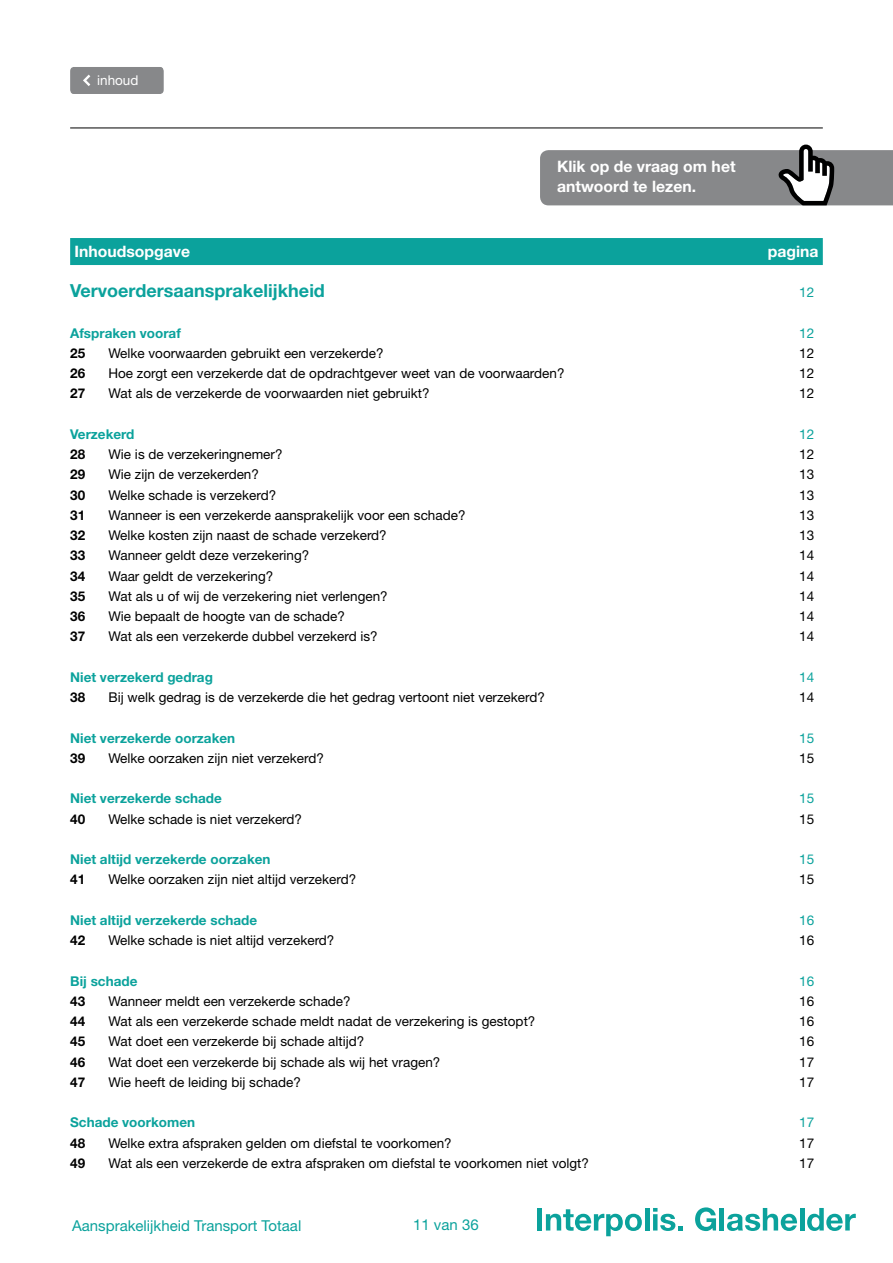
<style>
.page{position:relative;width:893px;height:1263px;background:#fff}
.page>*{position:absolute;margin:0;border:0;box-sizing:border-box;transform-origin:0 0}
.t1{font:700 18px "Helvetica Neue LT Std";color:#0ba29c}
.t2{font:700 15.75px/20.2px "Helvetica Neue LT Std";color:#fff}
.t3{font:15px "Helvetica Neue LT Std";color:#0ba29c}
.t4{font:13.5px "Helvetica Neue LT Std";color:#000}
.t5{font:700 13.5px "Helvetica Neue LT Std";color:#0ba29c}
.t6{font:700 13.5px "Helvetica Neue LT Std";color:#000}
.t7{font:13.5px "Helvetica Neue LT Std";color:#0ba29c}
.t8{font:13.5px "Helvetica Neue LT Std";color:#fff}
</style>
<div class="page">
<hr style="left:70px;top:128px;width:753px;height:1px;background:#000">
<div style="left:537px;top:1208px;width:5px;height:22px;background:#0ba29c"></div>
<svg style="left:546px;top:1209px;width:96px;height:27px"></svg>
<hr style="left:645px;top:1208px;width:4px;height:22px;background:#0ba29c">
<svg style="left:653px;top:1208px;width:30px;height:23px"></svg>
<svg style="left:695px;top:1207px;width:21px;height:24px"></svg>
<hr style="left:720px;top:1208px;width:4px;height:22px;background:#0ba29c">
<svg style="left:727px;top:1208px;width:70px;height:23px"></svg>
<hr style="left:800px;top:1208px;width:4px;height:22px;background:#0ba29c">
<svg style="left:807px;top:1208px;width:49px;height:23px"></svg>
<div style="left:70px;top:67px;width:94px;height:27px;background:#87888a"></div>
<svg style="left:540px;top:145px;width:353px;height:60px;background:#909193"></svg>
<div style="left:70px;top:238px;width:753px;height:27px;background:#0ba29c"></div>
<p class="t8" style="left:97px;top:72px;width:43px">inhoud</p>
<p class="t2" style="left:557px;top:156px;width:180px">Klik op de vraag om het antwoord te lezen.</p>
<p class="t2" style="left:74px;top:240px;width:117px">Inhoudsopgave</p>
<p class="t2" style="left:768px;top:240px;width:52px">pagina</p>
<h1 class="t1" style="left:70px;top:279px;width:256px">Vervoerdersaansprakelijkheid</h1>
<p class="t7" style="left:799px;top:284px;width:17px">12</p>
<p class="t5" style="left:70px;top:324px;width:112px">Afspraken vooraf</p>
<p class="t7" style="left:799px;top:325px;width:17px">12</p>
<p class="t6" style="left:70px;top:345px;width:17px">25</p>
<p class="t4" style="left:108px;top:345px;width:277px">Welke voorwaarden gebruikt een verzekerde?</p>
<p class="t4" style="left:799px;top:345px;width:17px">12</p>
<p class="t6" style="left:70px;top:365px;width:17px">26</p>
<p class="t4" style="left:108px;top:365px;width:458px">Hoe zorgt een verzekerde dat de opdrachtgever weet van de voorwaarden?</p>
<p class="t4" style="left:799px;top:365px;width:17px">12</p>
<p class="t6" style="left:70px;top:385px;width:17px">27</p>
<p class="t4" style="left:108px;top:385px;width:323px">Wat als de verzekerde de voorwaarden niet gebruikt?</p>
<p class="t4" style="left:799px;top:385px;width:17px">12</p>
<p class="t5" style="left:70px;top:426px;width:66px">Verzekerd</p>
<p class="t7" style="left:799px;top:426px;width:17px">12</p>
<p class="t6" style="left:70px;top:446px;width:17px">28</p>
<p class="t4" style="left:108px;top:446px;width:176px">Wie is de verzekeringnemer?</p>
<p class="t4" style="left:799px;top:446px;width:17px">12</p>
<p class="t6" style="left:70px;top:466px;width:17px">29</p>
<p class="t4" style="left:108px;top:466px;width:152px">Wie zijn de verzekerden?</p>
<p class="t4" style="left:799px;top:466px;width:17px">13</p>
<p class="t6" style="left:70px;top:486px;width:17px">30</p>
<p class="t4" style="left:108px;top:487px;width:169px">Welke schade is verzekerd?</p>
<p class="t4" style="left:799px;top:487px;width:17px">13</p>
<p class="t6" style="left:70px;top:507px;width:17px">31</p>
<p class="t4" style="left:108px;top:507px;width:359px">Wanneer is een verzekerde aansprakelijk voor een schade?</p>
<p class="t4" style="left:799px;top:507px;width:17px">13</p>
<p class="t6" style="left:70px;top:527px;width:17px">32</p>
<p class="t4" style="left:108px;top:527px;width:280px">Welke kosten zijn naast de schade verzekerd?</p>
<p class="t4" style="left:799px;top:527px;width:17px">13</p>
<p class="t6" style="left:70px;top:547px;width:17px">33</p>
<p class="t4" style="left:108px;top:547px;width:202px">Wanneer geldt deze verzekering?</p>
<p class="t4" style="left:799px;top:547px;width:17px">14</p>
<p class="t6" style="left:70px;top:567px;width:17px">34</p>
<p class="t4" style="left:108px;top:568px;width:166px">Waar geldt de verzekering?</p>
<p class="t4" style="left:799px;top:568px;width:17px">14</p>
<p class="t6" style="left:70px;top:588px;width:17px">35</p>
<p class="t4" style="left:108px;top:588px;width:281px">Wat als u of wij de verzekering niet verlengen?</p>
<p class="t4" style="left:799px;top:588px;width:17px">14</p>
<p class="t6" style="left:70px;top:608px;width:17px">36</p>
<p class="t4" style="left:108px;top:608px;width:238px">Wie bepaalt de hoogte van de schade?</p>
<p class="t4" style="left:799px;top:608px;width:17px">14</p>
<p class="t6" style="left:70px;top:628px;width:17px">37</p>
<p class="t4" style="left:108px;top:628px;width:271px">Wat als een verzekerde dubbel verzekerd is?</p>
<p class="t4" style="left:799px;top:628px;width:17px">14</p>
<p class="t5" style="left:70px;top:669px;width:144px">Niet verzekerd gedrag</p>
<p class="t7" style="left:799px;top:669px;width:17px">14</p>
<p class="t6" style="left:70px;top:689px;width:17px">38</p>
<p class="t4" style="left:108px;top:689px;width:438px">Bij welk gedrag is de verzekerde die het gedrag vertoont niet verzekerd?</p>
<p class="t4" style="left:799px;top:689px;width:17px">14</p>
<p class="t5" style="left:70px;top:729px;width:167px">Niet verzekerde oorzaken</p>
<p class="t7" style="left:799px;top:730px;width:17px">15</p>
<p class="t6" style="left:70px;top:750px;width:17px">39</p>
<p class="t4" style="left:108px;top:750px;width:217px">Welke oorzaken zijn niet verzekerd?</p>
<p class="t4" style="left:799px;top:750px;width:17px">15</p>
<p class="t5" style="left:70px;top:790px;width:153px">Niet verzekerde schade</p>
<p class="t7" style="left:799px;top:790px;width:17px">15</p>
<p class="t6" style="left:70px;top:810px;width:17px">40</p>
<p class="t4" style="left:108px;top:811px;width:195px">Welke schade is niet verzekerd?</p>
<p class="t4" style="left:799px;top:811px;width:17px">15</p>
<p class="t5" style="left:70px;top:851px;width:202px">Niet altijd verzekerde oorzaken</p>
<p class="t7" style="left:799px;top:851px;width:17px">15</p>
<p class="t6" style="left:70px;top:871px;width:17px">41</p>
<p class="t4" style="left:108px;top:871px;width:249px">Welke oorzaken zijn niet altijd verzekerd?</p>
<p class="t4" style="left:799px;top:871px;width:17px">15</p>
<p class="t5" style="left:70px;top:912px;width:189px">Niet altijd verzekerde schade</p>
<p class="t7" style="left:799px;top:912px;width:17px">16</p>
<p class="t6" style="left:70px;top:932px;width:17px">42</p>
<p class="t4" style="left:108px;top:932px;width:228px">Welke schade is niet altijd verzekerd?</p>
<p class="t4" style="left:799px;top:932px;width:17px">16</p>
<p class="t5" style="left:70px;top:972px;width:69px">Bij schade</p>
<p class="t7" style="left:799px;top:973px;width:17px">16</p>
<p class="t6" style="left:70px;top:993px;width:17px">43</p>
<p class="t4" style="left:108px;top:993px;width:244px">Wanneer meldt een verzekerde schade?</p>
<p class="t4" style="left:799px;top:993px;width:17px">16</p>
<p class="t6" style="left:70px;top:1013px;width:17px">44</p>
<p class="t4" style="left:108px;top:1013px;width:428px">Wat als een verzekerde schade meldt nadat de verzekering is gestopt?</p>
<p class="t4" style="left:799px;top:1013px;width:17px">16</p>
<p class="t6" style="left:70px;top:1033px;width:17px">45</p>
<p class="t4" style="left:108px;top:1033px;width:257px">Wat doet een verzekerde bij schade altijd?</p>
<p class="t4" style="left:799px;top:1033px;width:17px">16</p>
<p class="t6" style="left:70px;top:1053px;width:17px">46</p>
<p class="t4" style="left:108px;top:1054px;width:333px">Wat doet een verzekerde bij schade als wij het vragen?</p>
<p class="t4" style="left:799px;top:1054px;width:17px">17</p>
<p class="t6" style="left:70px;top:1074px;width:17px">47</p>
<p class="t4" style="left:108px;top:1074px;width:194px">Wie heeft de leiding bij schade?</p>
<p class="t4" style="left:799px;top:1074px;width:17px">17</p>
<p class="t5" style="left:70px;top:1114px;width:126px">Schade voorkomen</p>
<p class="t7" style="left:799px;top:1114px;width:17px">17</p>
<p class="t6" style="left:70px;top:1134px;width:17px">48</p>
<p class="t4" style="left:108px;top:1135px;width:345px">Welke extra afspraken gelden om diefstal te voorkomen?</p>
<p class="t4" style="left:799px;top:1135px;width:17px">17</p>
<p class="t6" style="left:70px;top:1155px;width:17px">49</p>
<p class="t4" style="left:108px;top:1155px;width:482px">Wat als een verzekerde de extra afspraken om diefstal te voorkomen niet volgt?</p>
<p class="t4" style="left:799px;top:1155px;width:17px">17</p>
<p class="t3" style="left:72px;top:1216px;width:231px">Aansprakelijkheid Transport Totaal</p>
<p class="t3" style="left:413px;top:1216px;width:67px">11 van 36</p>
</div>
